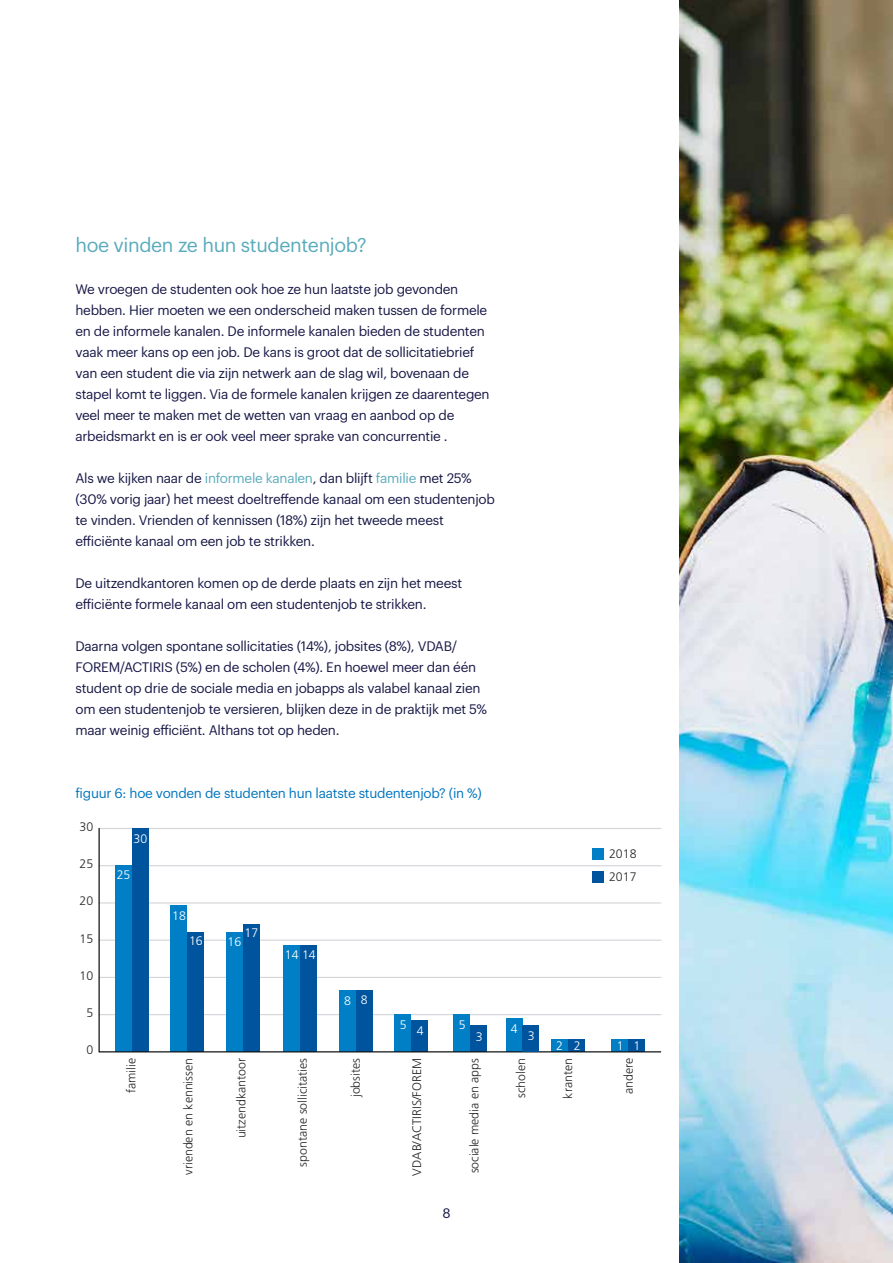
<style>
.page{position:relative;width:893px;height:1263px;background:#fff}
.page>*{position:absolute;margin:0;border:0;box-sizing:border-box;transform-origin:0 0}
.t1{font:19.5px "Graphik";letter-spacing:-.02em;color:#5aabbc}
.t2{font:13.5px/21px "Graphik";letter-spacing:-.02em;color:#171846}
.t3{font:13.5px "Graphik";letter-spacing:-.02em;color:#0075bf}
.t4{font:300 12.3px/23px "Frutiger LT Std";color:#272328}
.t5{font:300 12.3px "Frutiger LT Std";color:#fff}
.s1{color:#5aabbc}
</style>
<div class="page">
<img style="left:679px;top:0;width:214px;height:1263px">
<hr style="left:99px;top:1014px;width:562px;height:1px;background:#d5d6da">
<hr style="left:99px;top:977px;width:562px;height:1px;background:#d5d6da">
<hr style="left:99px;top:939px;width:562px;height:2px;background:#d5d6da">
<hr style="left:99px;top:902px;width:562px;height:1px;background:#d5d6da">
<hr style="left:99px;top:865px;width:562px;height:1px;background:#d5d6da">
<hr style="left:99px;top:828px;width:562px;height:1px;background:#d5d6da">
<div style="left:115px;top:866px;width:17px;height:186px;background:#007fc7"></div>
<div style="left:132px;top:828px;width:17px;height:224px;background:#00549e"></div>
<hr style="left:99px;top:828px;width:1px;height:224px;background:#000">
<div style="left:170px;top:905px;width:17px;height:147px;background:#007fc7"></div>
<div style="left:187px;top:932px;width:17px;height:120px;background:#00549e"></div>
<div style="left:226px;top:932px;width:17px;height:120px;background:#007fc7"></div>
<div style="left:243px;top:924px;width:17px;height:128px;background:#00549e"></div>
<div style="left:283px;top:946px;width:17px;height:106px;background:#007fc7"></div>
<div style="left:300px;top:946px;width:17px;height:106px;background:#00549e"></div>
<div style="left:339px;top:990px;width:17px;height:62px;background:#007fc7"></div>
<div style="left:356px;top:990px;width:17px;height:62px;background:#00549e"></div>
<div style="left:394px;top:1015px;width:17px;height:37px;background:#007fc7"></div>
<div style="left:411px;top:1020px;width:17px;height:32px;background:#00549e"></div>
<div style="left:453px;top:1015px;width:17px;height:37px;background:#007fc7"></div>
<div style="left:470px;top:1025px;width:17px;height:27px;background:#00549e"></div>
<div style="left:506px;top:1019px;width:16px;height:33px;background:#007fc7"></div>
<div style="left:551px;top:1040px;width:17px;height:12px;background:#007fc7"></div>
<div style="left:568px;top:1039px;width:16px;height:13px;background:#00549e"></div>
<div style="left:628px;top:1039px;width:17px;height:13px;background:#00549e"></div>
<div style="left:611px;top:1040px;width:17px;height:12px;background:#007fc7"></div>
<div style="left:592px;top:848px;width:12px;height:12px;background:#007fc7"></div>
<div style="left:592px;top:871px;width:12px;height:12px;background:#00549e"></div>
<hr style="left:99px;top:1051px;width:562px;height:1px;background:#000">
<div style="left:522px;top:1025px;width:17px;height:26px;background:#00549e"></div>
<h1 class="t1" style="left:75px;top:230px;width:293px">hoe vinden ze hun studentenjob?</h1>
<p class="t2" style="left:75px;top:277px;width:416px">We vroegen de studenten ook hoe ze hun laatste job gevonden hebben. Hier moeten we een onderscheid maken tussen de formele en de informele kanalen. De informele kanalen bieden de studenten vaak meer kans op een job. De kans is groot dat de sollicitatiebrief van een student die via zijn netwerk aan de slag wil, bovenaan de stapel komt te liggen. Via de formele kanalen krijgen ze daarentegen veel meer te maken met de wetten van vraag en aanbod op de arbeidsmarkt en is er ook veel meer sprake van concurrentie .</p>
<p class="t2" style="left:75px;top:467px;width:421px">Als we kijken naar de <span class="s1">informele kanalen</span>, dan blijft <span class="s1">familie</span> met 25% (30% vorig jaar) het meest doeltreffende kanaal om een studentenjob te vinden. Vrienden of kennissen (18%) zijn het tweede meest efficiënte kanaal om een job te strikken.</p>
<p class="t2" style="left:75px;top:572px;width:388px">De uitzendkantoren komen op de derde plaats en zijn het meest efficiënte formele kanaal om een studentenjob te strikken.</p>
<p class="t2" style="left:75px;top:635px;width:413px">Daarna volgen spontane sollicitaties (14%), jobsites (8%), VDAB/ FOREM/ACTIRIS (5%) en de scholen (4%). En hoewel meer dan één student op drie de sociale media en jobapps als valabel kanaal zien om een studentenjob te versieren, blijken deze in de praktijk met 5% maar weinig efficiënt. Althans tot op heden.</p>
<p class="t3" style="left:75px;top:783px;width:408px">figuur 6: hoe vonden de studenten hun laatste studentenjob? (in %)</p>
<p class="t4" style="left:79px;top:815px;width:15px">30</p>
<p class="t4" style="left:79px;top:853px;width:15px">25</p>
<p class="t4" style="left:79px;top:890px;width:15px">20</p>
<p class="t4" style="left:79px;top:927px;width:15px">15</p>
<p class="t4" style="left:79px;top:964px;width:15px">10</p>
<p class="t4" style="left:86px;top:1002px;width:8px">5</p>
<p class="t4" style="left:86px;top:1039px;width:8px">0</p>
<p class="t5" style="left:134px;top:831px;width:15px">30</p>
<p class="t5" style="left:117px;top:867px;width:15px">25</p>
<p class="t5" style="left:172px;top:909px;width:15px">18</p>
<p class="t5" style="left:245px;top:926px;width:15px">17</p>
<p class="t5" style="left:189px;top:933px;width:15px">16</p>
<p class="t5" style="left:228px;top:934px;width:15px">16</p>
<p class="t5" style="left:285px;top:948px;width:32px">14 14</p>
<p class="t5" style="left:344px;top:993px;width:25px">8 8</p>
<p class="t5" style="left:400px;top:1018px;width:8px">5</p>
<p class="t5" style="left:417px;top:1024px;width:8px">4</p>
<p class="t5" style="left:459px;top:1018px;width:8px">5</p>
<p class="t5" style="left:476px;top:1030px;width:8px">3</p>
<p class="t5" style="left:511px;top:1022px;width:8px">4</p>
<p class="t5" style="left:528px;top:1029px;width:8px">3</p>
<p class="t5" style="left:556px;top:1038px;width:26px">2 2</p>
<p class="t4" style="left:120px;top:1093px;width:36px;rotate:-90deg">familie</p>
<p class="t4" style="left:177px;top:1175px;width:118px;rotate:-90deg">vrienden en kennissen</p>
<p class="t4" style="left:230px;top:1138px;width:82px;rotate:-90deg">uitzendkantoor</p>
<p class="t4" style="left:291px;top:1166px;width:110px;rotate:-90deg">spontane sollicitaties</p>
<p class="t4" style="left:344px;top:1097px;width:41px;rotate:-90deg">jobsites</p>
<p class="t4" style="left:406px;top:1175px;width:119px;rotate:-90deg">VDAB/ACTIRIS/FOREM</p>
<p class="t4" style="left:463px;top:1173px;width:117px;rotate:-90deg">sociale media en apps</p>
<p class="t4" style="left:510px;top:1098px;width:41px;rotate:-90deg">scholen</p>
<p class="t4" style="left:557px;top:1098px;width:42px;rotate:-90deg">kranten</p>
<p class="t2" style="left:442px;top:1201px;width:10px">8</p>
<p class="t4" style="left:609px;top:843px;width:29px">2018<br>2017</p>
<p class="t5" style="left:617px;top:1038px;width:25px">1 1</p>
<p class="t4" style="left:617px;top:1094px;width:38px;rotate:-90deg">andere</p>
</div>
